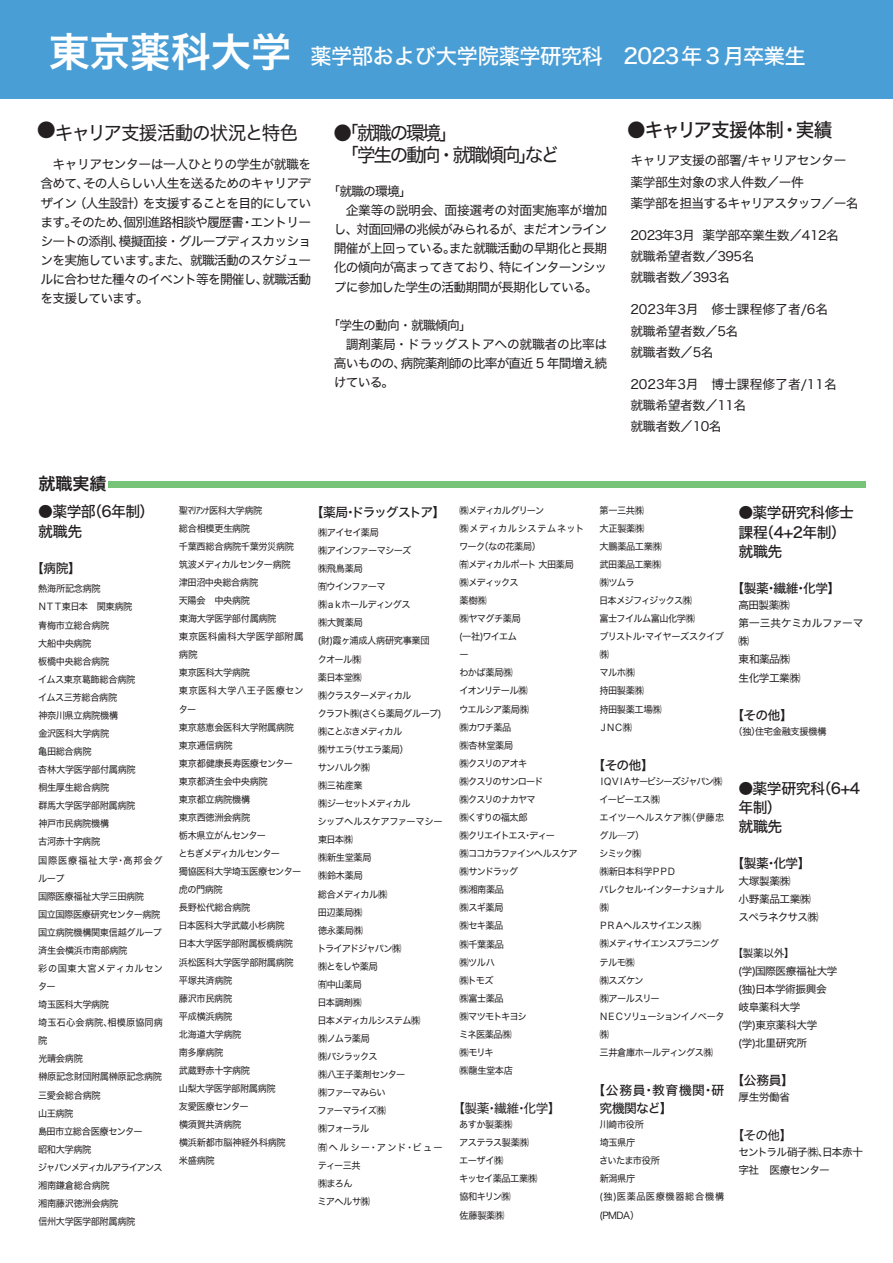
<style>
.page{position:relative;width:893px;height:1263px;background:#fff}
.page>*{position:absolute;margin:0;border:0;box-sizing:border-box;transform-origin:0 0}
.t1{font:21.3px "Hiragino Kaku W5 90 msp RKSJ H";letter-spacing:-.025em;color:#fff}
.t2{font:19.2px/22.2px "Hiragino Kaku W4 90 msp RKSJ H";letter-spacing:-.105em;color:#231f20}
.t3{font:19.2px "Hiragino Kaku W4 90 msp RKSJ H";letter-spacing:-.055em;color:#231f20}
.t4{font:19.2px "Hiragino Kaku W5 90 msp RKSJ H";letter-spacing:-.04em;color:#231f20}
.t5{font:16.95px "Hiragino Kaku W6 90 msp RKSJ H";color:#231f20}
.t6{font:14.85px/19.2px "Hiragino Kaku W5 90 msp RKSJ H";letter-spacing:-.03em;color:#231f20}
.t7{font:12.75px/19.2px "Hiragino Kaku W4 90 msp RKSJ H";letter-spacing:-.045em;color:#231f20}
.t8{font:12.75px/21.3px "Hiragino Kaku W4 90 msp RKSJ H";color:#231f20}
.t9{font:12.75px "Hiragino Kaku W5 90 msp RKSJ H";letter-spacing:-.04em;color:#231f20}
.t10{font:12.75px/18.1px "Hiragino Kaku W5 90 msp RKSJ H";letter-spacing:.035em;color:#231f20}
.t11{font:12.75px "Hiragino Kaku W5 90 msp RKSJ H";letter-spacing:-.105em;color:#231f20}
.t12{font:10.65px/18px "Hiragino Kaku W4 90 msp RKSJ H";letter-spacing:-.04em;color:#231f20}
.t13{font:10.65px/18px "Hiragino Kaku W4 90 msp RKSJ H";letter-spacing:-.065em;color:#231f20}
.t14{font:9.6px/18px "Hiragino Kaku W4 90 msp RKSJ H";letter-spacing:-.05em;color:#231f20;scale:.96 1}
.t15{font:9.6px/18px "Hiragino Kaku W4 90 msp RKSJ H";letter-spacing:-.07em;color:#231f20;scale:.96 1}
.t16{font:9.6px/18px "Hiragino Kaku W4 90 msp RKSJ H";letter-spacing:-.03em;color:#231f20;scale:.96 1}
.s1{font-family:"Hiragino Kaku W6 90 msp RKSJ H";font-size:40.35px}
</style>
<div class="page">
<div style="left:0;top:0;width:893px;height:98px;background:#4a9ed6"></div>
<div style="left:108px;top:482px;width:758px;height:6px;background:#77c479"></div>
<h1 class="t1" style="left:49px;top:45px;width:758px"><span class="s1">東京薬科大学</span> 薬学部および大学院薬学研究科 2023年 3月卒業生</h1>
<h2 class="t3" style="left:37px;top:122px;width:263px">●キャリア支援活動の状況と特色</h2>
<h2 class="t4" style="left:627px;top:120px;width:207px">●キャリア支援体制・実績</h2>
<h3 class="t7" style="left:630px;top:150px;width:230px;line-height:21.3px">キャリア支援の部署/キャリアセンター薬学部生対象の求人件数／ー件<br>薬学部を担当するキャリアスタッフ／ー名</h3>
<h3 class="t7" style="left:630px;top:225px;width:210px;line-height:21.3px">2023年3月薬学部卒業生数／412名就職希望者数／395名<br>就職者数／393名</h3>
<h3 class="t8" style="left:630px;top:299px;width:199px">2023年3月　修士課程修了者/6名就職希望者数／5名<br>就職者数／5名</h3>
<h3 class="t8" style="left:630px;top:374px;width:208px">2023年3月　博士課程修了者/11名就職希望者数／11名<br>就職者数／10名</h3>
<h2 class="t2" style="left:334px;top:122px;width:227px">●「就職の環境」<br>　「学生の動向・就職傾向」など</h2>
<h3 class="t7" style="left:334px;top:182px;width:275px;text-indent:-6px">「就職の環境」<br>　企業等の説明会、面接選考の対面実施率が増加し、対面回帰の兆候がみられるが、まだオンライン開催が上回っている。また就職活動の早期化と長期化の傾向が高まってきており、特にインターンシップに参加した学生の活動期間が長期化している。</h3>
<h3 class="t7" style="left:334px;top:316px;width:275px;text-indent:-6px">「学生の動向・就職傾向」<br>　調剤薬局・ドラッグストアへの就職者の比率は高いものの、病院薬剤師の比率が直近 5 年間増え続けている。</h3>
<h3 class="t7" style="left:41px;top:155px;width:272px;text-align:justify">　キャリアセンターは一人ひとりの学生が就職を含めて、その人らしい人生を送るためのキャリアデザイン（人生設計）を支援することを目的にしています。そのため、個別進路相談や履歴書・エントリーシートの添削、模擬面接・グループディスカッションを実施しています。また、就職活動のスケジュールに合わせた種々のイベント等を開催し、就職活動を支援しています。</h3>
<h3 class="t5" style="left:39px;top:475px;width:70px">就職実績</h3>
<h3 class="t6" style="left:38px;top:503px;width:118px">●薬学部（6年制）就職先</h3>
<h3 class="t9" style="left:31px;top:562px;width:51px">【病院】</h3>
<p class="t14" style="left:38px;top:580px;width:132px">熱海所記念病院<br>ＮＴＴ東日本　関東病院<br>青梅市立総合病院<br>大船中央病院<br>板橋中央総合病院<br>イムス東京葛飾総合病院<br>イムス三芳総合病院<br>神奈川県立病院機構<br>金沢医科大学病院<br>亀田総合病院<br>杏林大学医学部付属病院<br>桐生厚生総合病院<br>群馬大学医学部附属病院<br>神戸市民病院機構<br>古河赤十字病院<br>国際医療福祉大学・高邦会グループ<br>国際医療福祉大学三田病院<br>国立国際医療研究センター病院国立病院機構関東信越グループ済生会横浜市南部病院<br>彩の国東大宮メディカルセンター<br>埼玉医科大学病院<br>埼玉石心会病院、相模原協同病院<br>光晴会病院<br>榊原記念財団附属榊原記念病院三愛会総合病院<br>山王病院<br>島田市立総合医療センター<br>昭和大学病院<br>ジャパンメディカルアライアンス湘南鎌倉総合病院<br>湘南藤沢徳洲会病院<br>信州大学医学部附属病院</p>
<p class="t14" style="left:178px;top:501px;width:132px">聖ﾏﾘｱﾝﾅ医科大学病院<br>総合相模更生病院<br>千葉西総合病院千葉労災病院筑波メディカルセンター病院<br>津田沼中央総合病院<br>天陽会　中央病院<br>東海大学医学部付属病院<br>東京医科歯科大学医学部附属病院<br>東京医科大学病院<br>東京医科大学八王子医療センター<br>東京慈恵会医科大学附属病院東京逓信病院<br>東京都健康長寿医療センター東京都済生会中央病院<br>東京都立病院機構<br>東京西徳洲会病院<br>栃木県立がんセンター<br>とちぎメディカルセンター<br>獨協医科大学埼玉医療センター虎の門病院<br>長野松代総合病院<br>日本医科大学武蔵小杉病院<br>日本大学医学部附属板橋病院浜松医科大学医学部附属病院平塚共済病院<br>藤沢市民病院<br>平成横浜病院<br>北海道大学病院<br>南多摩病院<br>武蔵野赤十字病院<br>山梨大学医学部附属病院<br>友愛医療センター<br>横須賀共済病院<br>横浜新都市脳神経外科病院<br>米盛病院</p>
<h3 class="t11" style="left:311px;top:505px;width:136px">【薬局・ドラッグストア】</h3>
<p class="t15" style="left:317px;top:524px;width:132px">㈱アイセイ薬局<br>㈱アインファーマシーズ<br>㈱飛鳥薬局<br>㈲ウインファーマ<br>㈱ａｋホールディングス<br>㈱大賀薬局<br>(財)霞ヶ浦成人病研究事業団<br>クオール㈱<br>薬日本堂㈱<br>㈱クラスターメディカル<br>クラフト㈱(さくら薬局グループ)㈱ことぶきメディカル<br>㈱サエラ（サエラ薬局）<br>サンハルク㈱<br>㈱三祐産業<br>㈱ジーセットメディカル<br>シップヘルスケアファーマシー東日本㈱<br>㈱新生堂薬局<br>㈱鈴木薬局<br>総合メディカル㈱<br>田辺薬局㈱<br>徳永薬局㈱<br>トライアドジャパン㈱<br>㈱とをしや薬局<br>㈲中山薬局<br>日本調剤㈱<br>日本メディカルシステム㈱<br>㈱ノムラ薬局<br>㈱バシラックス<br>㈱八王子薬剤センター<br>㈱ファーマみらい<br>ファーマライズ㈱<br>㈱フォーラル<br>㈲ヘルシー・アンド・ビューティー三共<br>㈱まろん<br>ミアヘルサ㈱</p>
<p class="t15" style="left:459px;top:501px;width:132px">㈱メディカルグリーン<br>㈱メディカルシステムネットワーク（なの花薬局）<br>㈲メディカルポート 大田薬局㈱メディックス<br>薬樹㈱<br>㈱ヤマグチ薬局<br>(一社)ワイエム<br>ー<br>わかば薬局㈱<br>イオンリテール㈱<br>ウエルシア薬局㈱<br>㈱カワチ薬品<br>㈱杏林堂薬局<br>㈱クスリのアオキ<br>㈱クスリのサンロード<br>㈱クスリのナカヤマ<br>㈱くすりの福太郎<br>㈱クリエイトエス・ディー<br>㈱ココカラファインヘルスケア㈱サンドラッグ<br>㈱湘南薬品<br>㈱スギ薬局<br>㈱セキ薬品<br>㈱千葉薬品<br>㈱ツルハ<br>㈱トモズ<br>㈱富士薬品<br>㈱マツモトキヨシ<br>ミネ医薬品㈱<br>㈱モリキ<br>㈱龍生堂本店</p>
<h3 class="t7" style="left:452px;top:1099px;width:110px">【製薬・繊維・化学】</h3>
<p class="t14" style="left:459px;top:1116px;width:83px">あすか製薬㈱<br>アステラス製薬㈱エーザイ㈱<br>キッセイ薬品工業㈱協和キリン㈱<br>佐藤製薬㈱</p>
<p class="t14" style="left:599px;top:501px;width:132px">第一三共㈱<br>大正製薬㈱<br>大鵬薬品工業㈱<br>武田薬品工業㈱<br>㈱ツムラ<br>日本メジフィジックス㈱<br>富士フイルム富山化学㈱<br>ブリストル・マイヤーズスクイブ㈱<br>マルホ㈱<br>持田製薬㈱<br>持田製薬工場㈱<br>ＪＮＣ㈱</p>
<h3 class="t9" style="left:593px;top:758px;width:63px">【その他】</h3>
<p class="t15" style="left:597px;top:772px;width:134px">ＩＱＶＩＡサービシーズジャパン㈱イーピーエス㈱<br>エイツーヘルスケア㈱（伊藤忠グル―プ）<br>シミック㈱<br>㈱新日本科学ＰＰＤ<br>パレクセル・インターナショナル㈱<br>ＰＲＡヘルスサイエンス㈱<br>㈱メディサイエンスプラニングテルモ㈱<br>㈱スズケン<br>㈱アールスリー<br>ＮＥＣソリューションイノベータ㈱<br>三井倉庫ホールディングス㈱</p>
<h3 class="t10" style="left:600px;top:1081px;width:126px;text-indent:-7px">【公務員・教育機関・研究機関など】</h3>
<p class="t16" style="left:599px;top:1116px;width:132px">川崎市役所<br>埼玉県庁<br>さいたま市役所<br>新潟県庁<br>(独)医薬品医療機器総合機構(PMDA）</p>
<h3 class="t6" style="left:738px;top:504px;width:117px">●薬学研究科修士課程（4+2年制）就職先</h3>
<h3 class="t9" style="left:731px;top:582px;width:110px">【製薬・繊維・化学】</h3>
<p class="t12" style="left:738px;top:597px;width:126px">高田製薬㈱<br>第一三共ケミカルファーマ㈱<br>東和薬品㈱<br>生化学工業㈱</p>
<h3 class="t9" style="left:731px;top:708px;width:63px">【その他】</h3>
<p class="t16" style="left:733px;top:722px;width:99px">（独）住宅金融支援機構</p>
<h3 class="t6" style="left:738px;top:779px;width:123px">●薬学研究科（6+4年制）<br>就職先</h3>
<h3 class="t9" style="left:731px;top:857px;width:81px">【製薬・化学】</h3>
<p class="t12" style="left:738px;top:872px;width:82px">大塚製薬㈱<br>小野薬品工業㈱スペラネクサス㈱</p>
<p class="t12" style="left:738px;top:944px;width:101px;text-indent:-6px">【製薬以外】<br>(学)国際医療福祉大学(独)日本学術振興会岐阜薬科大学<br>(学)東京薬科大学<br>(学)北里研究所</p>
<h3 class="t9" style="left:731px;top:1074px;width:64px">【公務員】</h3>
<p class="t12" style="left:739px;top:1089px;width:53px">厚生労働省</p>
<h3 class="t7" style="left:731px;top:1125px;width:63px">【その他】</h3>
<p class="t13" style="left:738px;top:1143px;width:126px">セントラル硝子㈱、日本赤十字社　医療センター</p>
</div>
